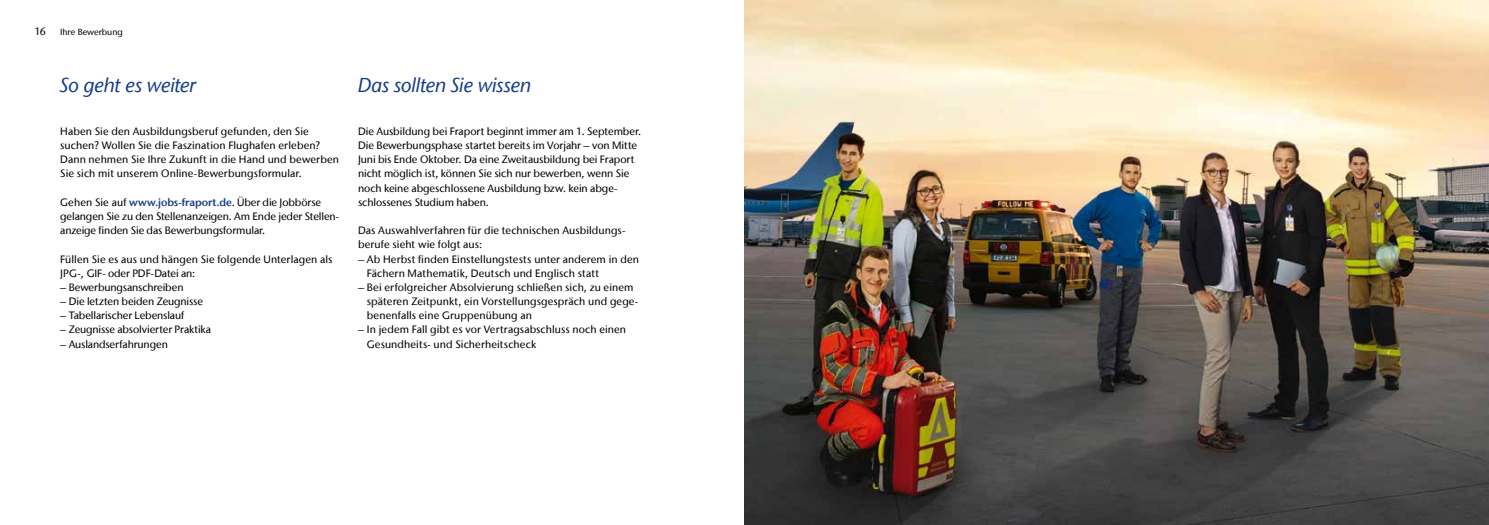
<style>
.page{position:relative;width:1489px;height:525px;background:#fff}
.page>*{position:absolute;margin:0;border:0;box-sizing:border-box;transform-origin:0 0}
.t1{font:italic 500 20px "Stone Sans Fraport II";letter-spacing:-.015em;color:#153d8a}
.t2{font:500 10.62px/14.1px "Stone Sans Fraport II";letter-spacing:.005em;color:#000}
.t3{font:500 10.62px "Stone Sans Fraport II";letter-spacing:-.015em;color:#000}
.t4{font:500 8.75px "Stone Sans Fraport II";color:#000}
.s1{font-weight:600;color:#153d8a}
</style>
<div class="page">
<img style="left:744px;top:0;width:744px;height:524px">
<p class="t2" style="left:34px;top:25px;width:13px">16</p>
<p class="t4" style="left:60px;top:27px;width:64px">Ihre Bewerbung</p>
<h1 class="t1" style="left:60px;top:73px;width:137px">So geht es weiter</h1>
<h1 class="t1" style="left:358px;top:73px;width:175px">Das sollten Sie wissen</h1>
<p class="t2" style="left:60px;top:124px;width:280px">Haben Sie den Ausbildungsberuf gefunden, den Sie suchen? Wollen Sie die Faszination Flughafen erleben?<br>Dann nehmen Sie Ihre Zukunft in die Hand und bewerben Sie sich mit unserem Online-Bewerbungsformular.</p>
<p class="t2" style="left:60px;top:195px;width:280px">Gehen Sie auf <span class="s1">www.jobs-fraport.de</span>. Über die Jobbörse gelangen Sie zu den Stellenanzeigen. Am Ende jeder Stellen&shy;anzeige finden Sie das Bewerbungsformular.</p>
<p class="t2" style="left:60px;top:251px;width:274px">Füllen Sie es aus und hängen Sie folgende Unterlagen als<br>JPG-, GIF- oder PDF-Datei an:</p>
<p class="t2" style="left:60px;top:280px;width:125px">– Bewerbungsanschreiben</p>
<p class="t2" style="left:60px;top:294px;width:144px">– Die letzten beiden Zeugnisse</p>
<p class="t3" style="left:60px;top:309px;width:125px">– Tabellarischer Lebenslauf</p>
<p class="t2" style="left:60px;top:322px;width:152px">– Zeugnisse absolvierter Praktika</p>
<p class="t2" style="left:60px;top:336px;width:109px">– Auslandserfahrungen</p>
<p class="t2" style="left:358px;top:124px;width:285px">Die Ausbildung bei Fraport beginnt immer am 1. September.<br>Die Bewerbungsphase startet bereits im Vorjahr – von Mitte Juni bis Ende Oktober. Da eine Zweitausbildung bei Fraport nicht möglich ist, können Sie sich nur bewerben, wenn Sie noch keine abgeschlossene Ausbildung bzw. kein abge&shy;schlossenes Studium haben.</p>
<p class="t2" style="left:358px;top:223px;width:269px">Das Auswahlverfahren für die technischen Ausbildungs&shy;berufe sieht wie folgt aus:</p>
<p class="t2" style="left:367px;top:251px;width:273px;text-indent:-9px">– Ab Herbst finden Einstellungstests unter anderem in den<br>Fächern Mathematik, Deutsch und Englisch statt</p>
<p class="t2" style="left:367px;top:280px;width:273px;text-indent:-9px">– Bei erfolgreicher Absolvierung schließen sich, zu einem späteren Zeitpunkt, ein Vorstellungsgespräch und gege&shy;benenfalls eine Gruppenübung an</p>
<p class="t2" style="left:367px;top:322px;width:261px;text-indent:-9px">– In jedem Fall gibt es vor Vertragsabschluss noch einen<br>Gesundheits- und Sicherheitscheck</p>
</div>
